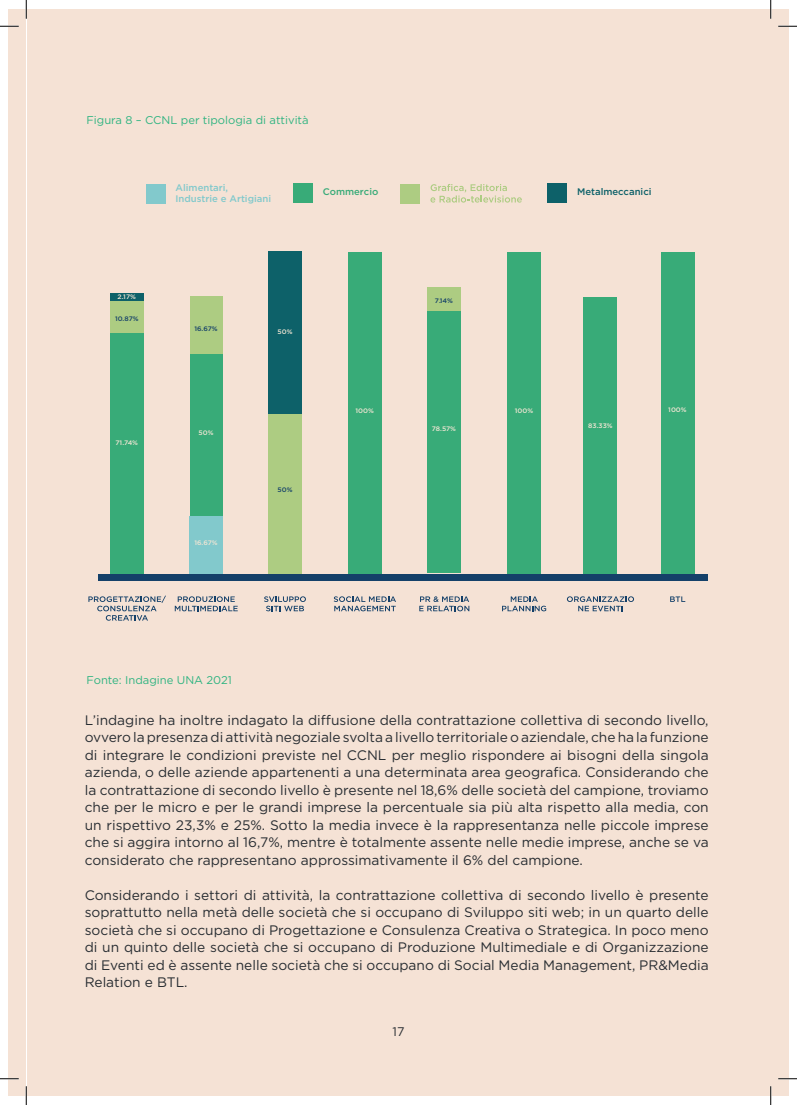
<style>
.page{position:relative;width:797px;height:1105px;background:#fff}
.page>*{position:absolute;margin:0;border:0;box-sizing:border-box;transform-origin:0 0}
.t1{font:13.75px/17.5px "Gotham";color:#282d32;text-align:justify}
.t2{font:12.5px "Gotham";color:#282d32}
.t3{font:11.25px "Gotham";color:#2fb481}
.t4{font:500 9.62px/11.5px "Gotham";color:#82c9cc}
.t5{font:500 9.62px "Gotham";color:#0d6169}
.t6{font:500 9.62px "Gotham";color:#38ab78}
.t7{font:500 6.5px "Gotham";color:#f2e6d4;scale:1.05 1}
.t8{font:500 6.5px "Gotham";color:#144069;scale:1.05 1}
</style>
<div class="page">
<div style="left:9px;top:9px;width:17px;height:1087px;background:#f5e2d5"></div>
<div style="left:27px;top:9px;width:761px;height:1087px;background:#f5e2d5"></div>
<div style="left:146px;top:184px;width:20px;height:20px;background:#82c9cc"></div>
<div style="left:293px;top:183px;width:20px;height:20px;background:#38ab78"></div>
<svg style="left:430px;top:184px;width:92px;height:19px"></svg>
<div style="left:400px;top:184px;width:20px;height:20px;background:#adcc82"></div>
<div style="left:547px;top:183px;width:20px;height:20px;background:#0d6169"></div>
<div style="left:110px;top:299px;width:33px;height:275px;background:#38ab78"></div>
<div style="left:110px;top:299px;width:33px;height:34px;background:#adcc82"></div>
<div style="left:190px;top:297px;width:32px;height:276px;background:#38ab78"></div>
<div style="left:190px;top:297px;width:32px;height:57px;background:#adcc82"></div>
<div style="left:268px;top:252px;width:33px;height:321px;background:#adcc82"></div>
<div style="left:268px;top:252px;width:33px;height:162px;background:#0d6169"></div>
<div style="left:348px;top:252px;width:33px;height:321px;background:#38ab78"></div>
<div style="left:427px;top:288px;width:33px;height:285px;background:#38ab78"></div>
<div style="left:427px;top:288px;width:33px;height:23px;background:#adcc82"></div>
<div style="left:507px;top:252px;width:33px;height:321px;background:#38ab78"></div>
<div style="left:584px;top:297px;width:33px;height:276px;background:#38ab78"></div>
<div style="left:661px;top:252px;width:33px;height:321px;background:#38ab78"></div>
<div style="left:110px;top:293px;width:33px;height:8px;background:#0d6169"></div>
<div style="left:190px;top:516px;width:33px;height:57px;background:#82c9cc"></div>
<svg style="left:88px;top:596px;width:78px;height:25px"></svg>
<svg style="left:175px;top:596px;width:63px;height:15px"></svg>
<svg style="left:264px;top:596px;width:42px;height:15px"></svg>
<svg style="left:334px;top:596px;width:62px;height:15px"></svg>
<svg style="left:419px;top:596px;width:50px;height:15px"></svg>
<svg style="left:502px;top:596px;width:44px;height:15px"></svg>
<svg style="left:567px;top:596px;width:67px;height:15px"></svg>
<svg style="left:670px;top:596px;width:15px;height:6px"></svg>
<div style="left:98px;top:573px;width:609px;height:7px;background:#144069"></div>
<svg style="left:0;top:25px;width:19px;height:2px"></svg>
<svg style="left:778px;top:25px;width:19px;height:2px"></svg>
<svg style="left:0;top:1078px;width:19px;height:1px"></svg>
<svg style="left:778px;top:1078px;width:19px;height:1px"></svg>
<svg style="left:25px;top:0;width:2px;height:19px"></svg>
<svg style="left:25px;top:1086px;width:2px;height:19px"></svg>
<svg style="left:770px;top:0;width:1px;height:19px"></svg>
<svg style="left:770px;top:1086px;width:1px;height:19px"></svg>
<p class="t3" style="left:86px;top:112px;width:224px">Figura 8 – CCNL per tipologia di attività</p>
<p class="t7" style="left:118px;top:293px;width:19px">2.17%</p>
<p class="t8" style="left:115px;top:315px;width:24px">10.87%</p>
<p class="t7" style="left:115px;top:438px;width:23px">71.74%</p>
<p class="t4" style="left:175px;top:182px;width:97px">Alimentari,<br>Industrie e Artigiani</p>
<p class="t6" style="left:323px;top:185px;width:57px">Commercio</p>
<p class="t5" style="left:577px;top:185px;width:76px">Metalmeccanici</p>
<p class="t8" style="left:194px;top:325px;width:24px">16.67%</p>
<p class="t7" style="left:199px;top:429px;width:16px">50%</p>
<p class="t7" style="left:194px;top:538px;width:24px">16.67%</p>
<p class="t7" style="left:277px;top:328px;width:16px">50%</p>
<p class="t8" style="left:277px;top:486px;width:16px">50%</p>
<p class="t7" style="left:355px;top:407px;width:19px">100%</p>
<p class="t8" style="left:435px;top:297px;width:19px">7.14%</p>
<p class="t7" style="left:515px;top:406px;width:19px">100%</p>
<p class="t7" style="left:432px;top:424px;width:25px">78.57%</p>
<p class="t7" style="left:588px;top:422px;width:25px">83.33%</p>
<p class="t7" style="left:668px;top:406px;width:19px">100%</p>
<p class="t3" style="left:86px;top:673px;width:147px">Fonte: Indagine UNA 2021</p>
<p class="t1" style="left:85px;top:711px;width:625px">L’indagine ha inoltre indagato la diffusione della contrattazione collettiva di secondo livello, ovvero la presenza di attività negoziale svolta a livello territoriale o aziendale, che ha la funzione di integrare le condizioni previste nel CCNL per meglio rispondere ai bisogni della singola azienda, o delle aziende appartenenti a una determinata area geografica. Considerando che la contrattazione di secondo livello è presente nel 18,6% delle società del campione, troviamo che per le micro e per le grandi imprese la percentuale sia più alta rispetto alla media, con un rispettivo 23,3% e 25%. Sotto la media invece è la rappresentanza nelle piccole imprese che si aggira intorno al 16,7%, mentre è totalmente assente nelle medie imprese, anche se va considerato che rappresentano approssimativamente il 6% del campione.</p>
<p class="t1" style="left:85px;top:886px;width:625px">Considerando i settori di attività, la contrattazione collettiva di secondo livello è presente soprattutto nella metà delle società che si occupano di Sviluppo siti web; in un quarto delle società che si occupano di Progettazione e Consulenza Creativa o Strategica. In poco meno di un quinto delle società che si occupano di Produzione Multimediale e di Organizzazione di Eventi ed è assente nelle società che si occupano di Social Media Management, PR&amp;Media Relation e BTL.</p>
<p class="t2" style="left:392px;top:1023px;width:13px">17</p>
</div>
